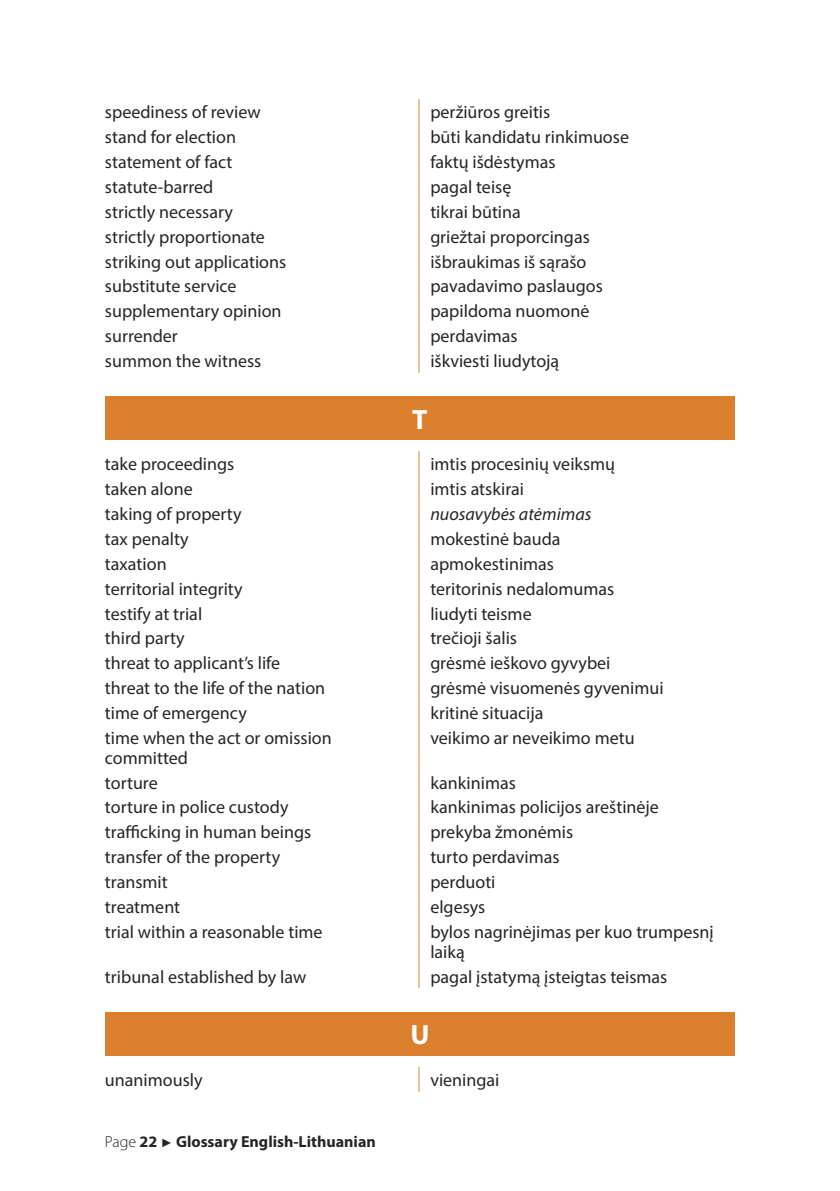
<style>
.page{position:relative;width:840px;height:1191px;background:#fff}
.page>*{position:absolute;margin:0;border:0;box-sizing:border-box;transform-origin:0 0}
.t1{font:700 28px "Myriad Pro";color:#fff}
.t2{font:18px/20px "Myriad Pro";color:#272425}
.t3{font:italic 18px "Myriad Pro";color:#272425}
.t4{font:700 16px "Myriad Pro";color:#272425}
.s1{font-weight:300}
.s2{font-family:"Arial";font-weight:400;font-size:12px}
</style>
<div class="page">
<svg style="left:418px;top:99px;width:1px;height:273px"></svg>
<div style="left:105px;top:396px;width:629px;height:44px;background:#db812d"></div>
<svg style="left:418px;top:451px;width:1px;height:273px"></svg>
<hr style="left:418px;top:724px;width:1px;height:45px;background:#db812d">
<svg style="left:418px;top:769px;width:1px;height:149px"></svg>
<hr style="left:418px;top:918px;width:1px;height:45px;background:#db812d">
<svg style="left:418px;top:963px;width:1px;height:25px"></svg>
<div style="left:105px;top:1011px;width:629px;height:44px;background:#db812d"></div>
<svg style="left:418px;top:1067px;width:1px;height:24px"></svg>
<p class="t2" style="left:105px;top:104px;width:157px">speediness of review</p>
<p class="t2" style="left:430px;top:104px;width:121px">peržiūros greitis</p>
<p class="t2" style="left:105px;top:129px;width:132px">stand for election</p>
<p class="t2" style="left:430px;top:129px;width:200px">būti kandidatu rinkimuose</p>
<p class="t2" style="left:105px;top:153px;width:129px">statement of fact</p>
<p class="t2" style="left:430px;top:153px;width:127px">faktų išdėstymas</p>
<p class="t2" style="left:105px;top:178px;width:110px">statute-barred</p>
<p class="t2" style="left:430px;top:178px;width:82px">pagal teisę</p>
<p class="t2" style="left:105px;top:203px;width:129px">strictly necessary</p>
<p class="t2" style="left:430px;top:203px;width:92px">tikrai būtina</p>
<p class="t2" style="left:105px;top:228px;width:161px">strictly proportionate</p>
<p class="t2" style="left:430px;top:228px;width:161px">griežtai proporcingas</p>
<p class="t2" style="left:105px;top:253px;width:183px">striking out applications</p>
<p class="t2" style="left:430px;top:253px;width:158px">išbraukimas iš sąrašo</p>
<p class="t2" style="left:105px;top:278px;width:133px">substitute service</p>
<p class="t2" style="left:430px;top:278px;width:174px">pavadavimo paslaugos</p>
<p class="t2" style="left:105px;top:302px;width:178px">supplementary opinion</p>
<p class="t2" style="left:430px;top:302px;width:160px">papildoma nuomonė</p>
<p class="t2" style="left:105px;top:327px;width:74px">surrender</p>
<p class="t2" style="left:430px;top:327px;width:89px">perdavimas</p>
<p class="t2" style="left:105px;top:352px;width:158px">summon the witness</p>
<p class="t2" style="left:430px;top:352px;width:130px">iškviesti liudytoją</p>
<h1 class="t1" style="left:412px;top:409px;width:17px">T</h1>
<p class="t2" style="left:105px;top:456px;width:131px">take proceedings</p>
<p class="t2" style="left:430px;top:456px;width:186px">imtis procesinių veiksmų</p>
<p class="t2" style="left:105px;top:480px;width:89px">taken alone</p>
<p class="t2" style="left:430px;top:480px;width:95px">imtis atskirai</p>
<p class="t2" style="left:105px;top:505px;width:138px">taking of property</p>
<p class="t3" style="left:430px;top:507px;width:162px">nuosavybės atėmimas</p>
<p class="t2" style="left:105px;top:530px;width:85px">tax penalty</p>
<p class="t2" style="left:430px;top:530px;width:132px">mokestinė bauda</p>
<p class="t2" style="left:105px;top:555px;width:63px">taxation</p>
<p class="t2" style="left:430px;top:555px;width:125px">apmokestinimas</p>
<p class="t2" style="left:105px;top:580px;width:139px">territorial integrity</p>
<p class="t2" style="left:430px;top:580px;width:185px">teritorinis nedalomumas</p>
<p class="t2" style="left:105px;top:605px;width:99px">testify at trial</p>
<p class="t2" style="left:430px;top:605px;width:103px">liudyti teisme</p>
<p class="t2" style="left:105px;top:630px;width:81px">third party</p>
<p class="t2" style="left:430px;top:630px;width:88px">trečioji šalis</p>
<p class="t2" style="left:105px;top:654px;width:177px">threat to applicant’s life</p>
<p class="t2" style="left:430px;top:654px;width:181px">grėsmė ieškovo gyvybei</p>
<p class="t2" style="left:105px;top:679px;width:222px">threat to the life of the nation</p>
<p class="t2" style="left:430px;top:679px;width:235px">grėsmė visuomenės gyvenimui</p>
<p class="t2" style="left:105px;top:704px;width:143px">time of emergency</p>
<p class="t2" style="left:430px;top:704px;width:115px">kritinė situacija</p>
<p class="t2" style="left:105px;top:729px;width:228px">time when the act or omission committed</p>
<p class="t2" style="left:430px;top:729px;width:206px">veikimo ar neveikimo metu</p>
<p class="t2" style="left:105px;top:774px;width:54px">torture</p>
<p class="t2" style="left:430px;top:774px;width:87px">kankinimas</p>
<p class="t2" style="left:105px;top:799px;width:185px">torture in police custody</p>
<p class="t2" style="left:430px;top:799px;width:230px">kankinimas policijos areštinėje</p>
<p class="t2" style="left:105px;top:823px;width:208px">trafficking in human beings</p>
<p class="t2" style="left:430px;top:823px;width:144px">prekyba žmonėmis</p>
<p class="t2" style="left:105px;top:848px;width:177px">transfer of the property</p>
<p class="t2" style="left:430px;top:848px;width:131px">turto perdavimas</p>
<p class="t2" style="left:105px;top:873px;width:64px">transmit</p>
<p class="t2" style="left:430px;top:873px;width:67px">perduoti</p>
<p class="t2" style="left:105px;top:898px;width:77px">treatment</p>
<p class="t2" style="left:430px;top:898px;width:56px">elgesys</p>
<p class="t2" style="left:105px;top:923px;width:219px">trial within a reasonable time</p>
<p class="t2" style="left:430px;top:923px;width:285px">bylos nagrinėjimas per kuo trumpesnį laiką</p>
<p class="t2" style="left:105px;top:968px;width:203px">tribunal established by law</p>
<p class="t2" style="left:430px;top:968px;width:238px">pagal įstatymą įsteigtas teismas</p>
<h1 class="t1" style="left:410px;top:1024px;width:21px">U</h1>
<p class="t2" style="left:105px;top:1071px;width:99px">unanimously</p>
<p class="t2" style="left:430px;top:1071px;width:71px">vieningai</p>
<p class="t4" style="left:105px;top:1136px;width:272px"><span class="s1">Page</span> 22 <span class="s2">►</span> Glossary English-Lithuanian</p>
</div>
